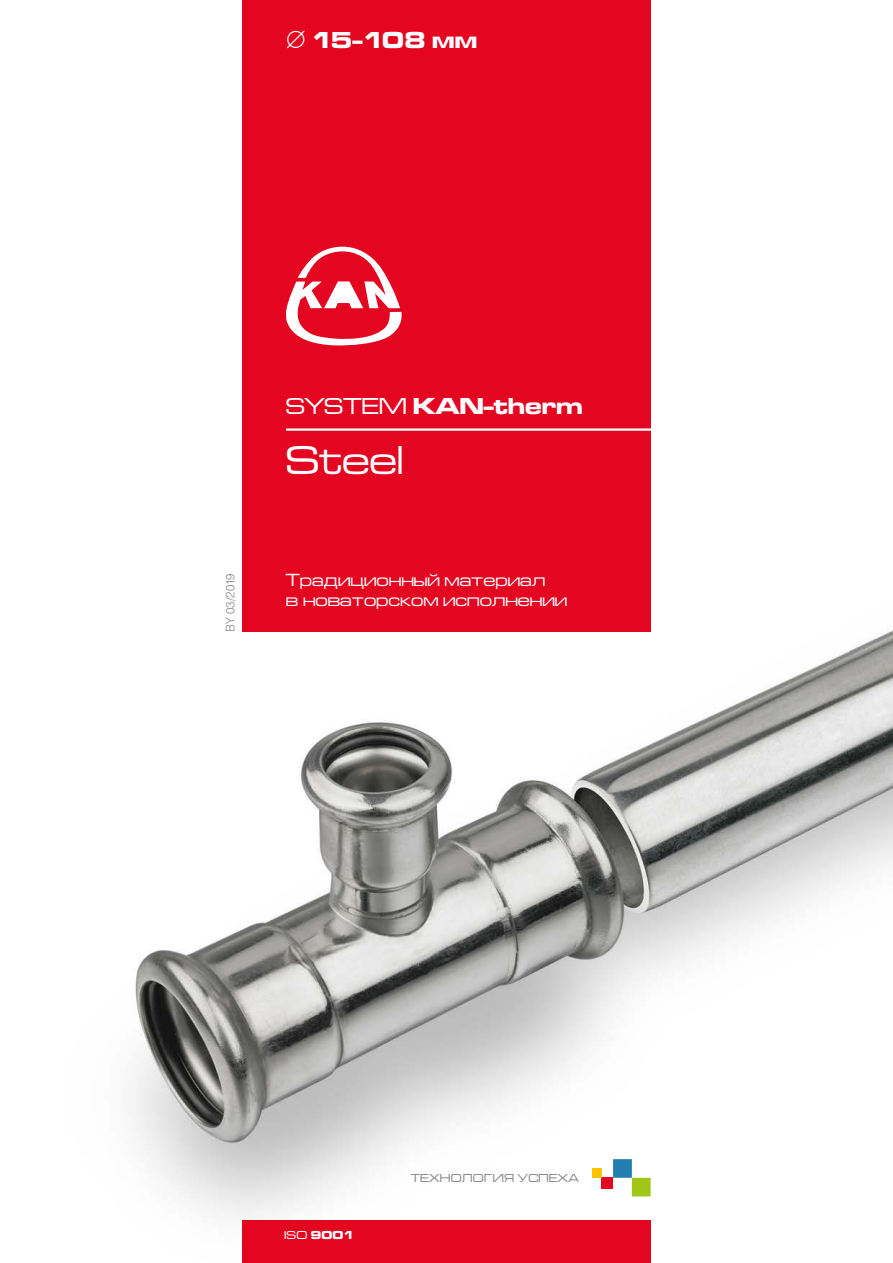
<style>
.page{position:relative;width:893px;height:1263px;background:#fff}
.page>*{position:absolute;margin:0;border:0;box-sizing:border-box;transform-origin:0 0}
.t1{font:42px "Microgramma D Med Ext";color:#fff}
.t2{font:24px "Microgramma D Bol Ext";color:#fff}
.t3{font:18.3px/19.5px "Microgramma D Med Ext";color:#fff}
.t4{font:12px "Microgramma D Med Ext";letter-spacing:.02em;color:#878787}
.t5{font:12px "Swiss 721 Lt AT";color:#878787}
.t6{font:12px "Microgramma D Bol Ext";color:#fff}
.s1{font-family:"Swiss 721 Lt AT"}
.s2{font-family:"Microgramma D Med Ext"}
</style>
<div class="page">
<img style="left:130px;top:628px;width:763px;height:589px">
<div style="left:242px;top:0;width:409px;height:631px;background:#e40521"></div>
<svg style="left:286px;top:246px;width:116px;height:100px"></svg>
<div style="left:242px;top:1220px;width:409px;height:43px;background:#e40521"></div>
<hr style="left:286px;top:428px;width:378px;height:3px;background:#fff">
<div style="left:602px;top:1178px;width:11px;height:11px;background:#e40521"></div>
<div style="left:592px;top:1168px;width:10px;height:10px;background:#fdc300"></div>
<div style="left:632px;top:1178px;width:19px;height:18px;background:#a2c617"></div>
<div style="left:613px;top:1159px;width:19px;height:19px;background:#227eae"></div>
<h2 class="t2" style="left:286px;top:23px;width:192px"><span class="s1">Ø</span> 15-108 мм</h2>
<p class="t5" style="left:223px;top:631px;width:60px;rotate:-90deg">BY 03/2019</p>
<h2 class="t2" style="left:286px;top:390px;width:298px"><span class="s2">SYSTEM</span> KAN-therm</h2>
<h1 class="t1" style="left:286px;top:433px;width:119px">Steel</h1>
<p class="t3" style="left:286px;top:570px;width:283px">Традиционный материал<br>в новаторском исполнении</p>
<p class="t6" style="left:284px;top:1227px;width:71px"><span class="s2">ISO</span> 9001</p>
<p class="t4" style="left:411px;top:1170px;width:170px">ТЕХНОЛОГИЯ УСПЕХА</p>
</div>
